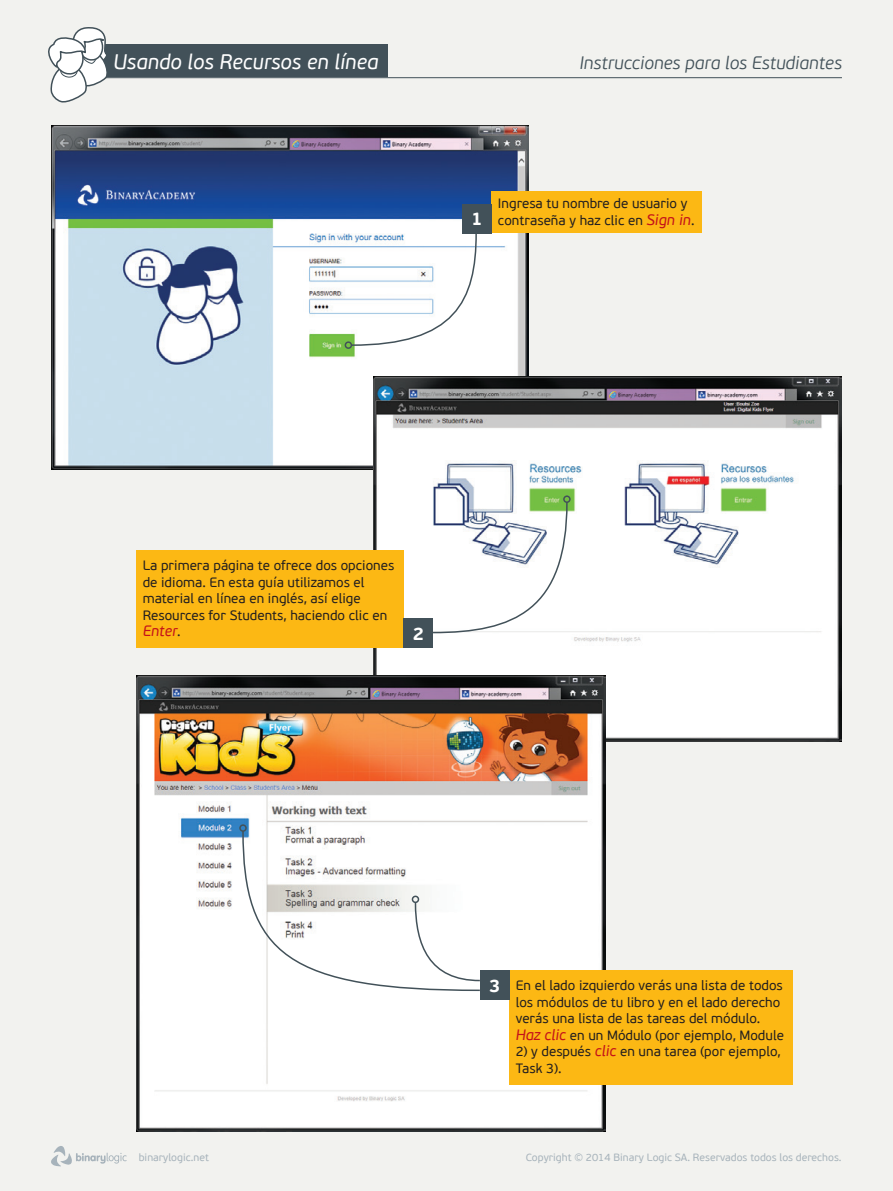
<style>
.page{position:relative;width:893px;height:1191px;background:#f2f2ef}
.page>*{position:absolute;margin:0;border:0;box-sizing:border-box;transform-origin:0 0}
.t1{font:italic 21px "PF Beau Sans Pro";color:#fff}
.t2{font:italic 300 18px "PF Beau Sans Pro";color:#425159}
.MainText{font:700 18px "PF Beau Sans Pro";color:#fff}
.MainText-2{font:italic 15px "PF Beau Sans Pro";color:#c4121a}
.MainText-3{font:13.5px/16.5px "PF Beau Sans Pro";color:#231f20}
.MainText-4{font:10.5px "PF Beau Sans Pro";color:#a7b3bb}
.s1{font-style:italic;font-size:15px;color:#c4121a}
.s2{font-style:normal;font-size:13.5px;color:#231f20}
</style>
<div class="page">
<hr style="left:105px;top:77px;width:737px;height:1px;background:#425159">
<div style="left:103px;top:45px;width:285px;height:32px;background:#425159"></div>
<svg style="left:51px;top:1146px;width:76px;height:20px"></svg>
<svg style="left:48px;top:27px;width:62px;height:76px"></svg>
<img style="left:51px;top:126px;width:477px;height:343px">
<img style="left:373px;top:376px;width:469px;height:365px">
<img style="left:137px;top:676px;width:469px;height:455px">
<div style="left:492px;top:192px;width:210px;height:41px;background:#fcb814"></div>
<div style="left:136px;top:550px;width:268px;height:98px;background:#fcb814"></div>
<div style="left:509px;top:970px;width:284px;height:114px;background:#fcb814"></div>
<div style="left:462px;top:204px;width:30px;height:29px;background:#425159"></div>
<div style="left:404px;top:618px;width:29px;height:30px;background:#425159"></div>
<div style="left:480px;top:970px;width:29px;height:29px;background:#425159"></div>
<svg style="left:350px;top:232px;width:128px;height:115px"></svg>
<div style="left:345px;top:341px;width:7px;height:8px;border:2px solid #425159;border-radius:50%"></div>
<svg style="left:431px;top:501px;width:137px;height:133px"></svg>
<div style="left:563px;top:495px;width:8px;height:8px;border:2px solid #425159;border-radius:50%"></div>
<div style="left:239px;top:824px;width:8px;height:8px;border:2px solid #425159;border-radius:50%"></div>
<svg style="left:241px;top:829px;width:240px;height:162px"></svg>
<div style="left:412px;top:895px;width:7px;height:8px;border:2px solid #425159;border-radius:50%"></div>
<h1 class="t1" style="left:113px;top:49px;width:267px">Usando los Recursos en línea</h1>
<h2 class="t2" style="left:579px;top:52px;width:264px">Instrucciones para los Estudiantes</h2>
<p class="MainText" style="left:471px;top:208px;width:13px">1</p>
<p class="MainText-3" style="left:498px;top:196px;width:198px">Ingresa tu nombre de usuario y contraseña y haz clic en <span class="s1">Sign in</span>.</p>
<p class="MainText-3" style="left:143px;top:558px;width:253px">La primera página te ofrece dos opciones de idioma. En esta guía utilizamos el material en línea en inglés, así elige Resources for Students, haciendo clic en</p>
<p class="MainText-2" style="left:143px;top:622px;width:40px">Enter<span class="s2">.</span></p>
<p class="MainText" style="left:412px;top:622px;width:13px">2</p>
<p class="MainText" style="left:489px;top:974px;width:13px">3</p>
<p class="MainText-3" style="left:516px;top:977px;width:269px">En el lado izquierdo verás una lista de todos los módulos de tu libro y en el lado derecho verás una lista de las tareas del módulo.</p>
<p class="MainText-3" style="left:516px;top:1027px;width:270px"><span class="s1">Haz clic</span> en un Módulo (por ejemplo, Module</p>
<p class="MainText-3" style="left:516px;top:1043px;width:267px">2) y después <span class="s1">clic</span> en una tarea (por ejemplo,<br>Task 3).</p>
<p class="MainText-4" style="left:139px;top:1151px;width:72px">binarylogic.net</p>
<p class="MainText-4" style="left:526px;top:1151px;width:317px">Copyright © 2014 Binary Logic SA. Reservados todos los derechos.</p>
</div>
